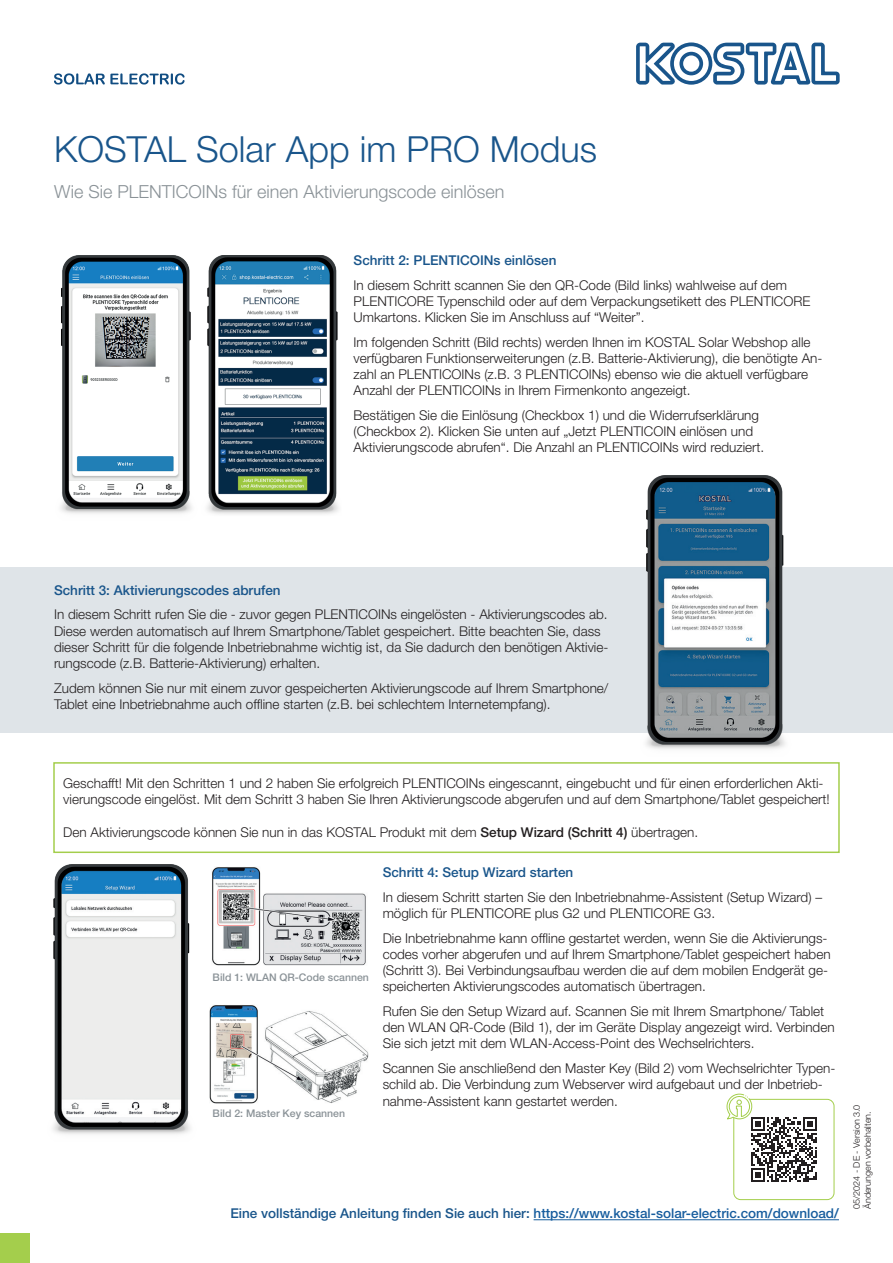
<style>
.page{position:relative;width:893px;height:1263px;background:#fff}
.page>*{position:absolute;margin:0;border:0;box-sizing:border-box;transform-origin:0 0}
.t1{font:300 36px "Helvetica Neue LT Pro";color:#19558b}
.t2{font:300 18px "Helvetica Neue LT Pro";color:#8a9297}
.t3{font:300 13.5px/16.2px "Helvetica Neue LT Pro";color:#231f20}
.t4{font:500 13.5px "Helvetica Neue LT Std";color:#175d9e}
.t5{font:500 13.5px "Helvetica Neue LT Pro";color:#19558b}
.t6{font:500 10.5px "Helvetica Neue LT Pro";color:#8a9297}
.t7{font:300 9px/10.8px "Helvetica Neue LT Std";color:#231f20}
.s1{font-weight:500}
.s2{color:#19558b}
</style>
<div class="page">
<svg style="left:636px;top:42px;width:204px;height:43px"></svg>
<svg style="left:54px;top:73px;width:131px;height:12px"></svg>
<div style="left:0;top:1233px;width:30px;height:30px;background:#a4ce4c"></div>
<div style="left:0;top:567px;width:893px;height:166px;background:#dfe4e8"></div>
<img style="left:646px;top:476px;width:139px;height:273px">
<img style="left:60px;top:255px;width:279px;height:259px">
<img style="left:53px;top:864px;width:137px;height:270px">
<img style="left:212px;top:867px;width:154px;height:99px">
<img style="left:209px;top:1005px;width:160px;height:98px">
<hr style="left:534px;top:1219px;width:305px;height:1px;background:#175d9e">
<div style="left:53px;top:762px;width:787px;height:91px;border:2px solid #a4ce4c"></div>
<div style="left:733px;top:1099px;width:101px;height:101px;border:1px solid #a4ce4c;border-radius:7px"></div>
<svg style="left:727px;top:1094px;width:89px;height:88px"></svg>
<h1 class="t1" style="left:54px;top:127px;width:545px">KOSTAL Solar App im PRO Modus</h1>
<h2 class="t2" style="left:54px;top:180px;width:452px">Wie Sie PLENTICOINs für einen Aktivierungscode einlösen</h2>
<p class="t5" style="left:354px;top:252px;width:204px">Schritt 2: PLENTICOINs einlösen</p>
<p class="t3" style="left:354px;top:276px;width:458px">In diesem Schritt scannen Sie den QR-Code (Bild links) wahlweise auf dem<br>PLENTICORE Typenschild oder auf dem Verpackungsetikett des PLENTICORE<br>Umkartons. Klicken Sie im Anschluss auf “Weiter”.</p>
<p class="t3" style="left:354px;top:333px;width:470px">Im folgenden Schritt (Bild rechts) werden Ihnen im KOSTAL Solar Webshop alle verfügbaren Funktionserweiterungen (z.B. Batterie-Aktivierung), die benötigte An&shy;zahl an PLENTICOINs (z.B. 3 PLENTICOINs) ebenso wie die aktuell verfügbare Anzahl der PLENTICOINs in Ihrem Firmenkonto angezeigt.</p>
<p class="t3" style="left:354px;top:407px;width:412px">Bestätigen Sie die Einlösung (Checkbox 1) und die Widerrufserklärung (Checkbox 2). Klicken Sie unten auf „Jetzt PLENTICOIN einlösen und<br>Aktivierungscode abrufen“. Die Anzahl an PLENTICOINs wird reduziert.</p>
<p class="t5" style="left:54px;top:582px;width:228px">Schritt 3: Aktivierungscodes abrufen</p>
<p class="t3" style="left:54px;top:606px;width:556px">In diesem Schritt rufen Sie die - zuvor gegen PLENTICOINs eingelösten - Aktivierungscodes ab.<br>Diese werden automatisch auf Ihrem Smartphone/Tablet gespeichert. Bitte beachten Sie, dass dieser Schritt für die folgende Inbetriebnahme wichtig ist, da Sie dadurch den benötigen Aktivie&shy;rungscode (z.B. Batterie-Aktivierung) erhalten.</p>
<p class="t3" style="left:54px;top:680px;width:556px">Zudem können Sie nur mit einem zuvor gespeicherten Aktivierungscode auf Ihrem Smartphone/<br>Tablet eine Inbetriebnahme auch offline starten (z.B. bei schlechtem Internetempfang).</p>
<p class="t3" style="left:63px;top:775px;width:768px">Geschafft! Mit den Schritten 1 und 2 haben Sie erfolgreich PLENTICOINs eingescannt, eingebucht und für einen erforderlichen Akti&shy;vierungscode eingelöst. Mit dem Schritt 3 haben Sie Ihren Aktivierungscode abgerufen und auf dem Smartphone/Tablet gespeichert!</p>
<p class="t3" style="left:63px;top:823px;width:636px">Den Aktivierungscode können Sie nun in das KOSTAL Produkt mit dem <span class="s1">Setup Wizard (Schritt 4)</span> übertragen.</p>
<p class="t5" style="left:383px;top:864px;width:192px">Schritt 4: Setup Wizard starten</p>
<p class="t3" style="left:383px;top:889px;width:441px">In diesem Schritt starten Sie den Inbetriebnahme-Assistent (Setup Wizard) – möglich für PLENTICORE plus G2 und PLENTICORE G3.</p>
<p class="t3" style="left:383px;top:929px;width:449px">Die Inbetriebnahme kann offline gestartet werden, wenn Sie die Aktivierungs&shy;codes vorher abgerufen und auf Ihrem Smartphone/Tablet gespeichert haben (Schritt 3). Bei Verbindungsaufbau werden die auf dem mobilen Endgerät ge&shy;speicherten Aktivierungscodes automatisch übertragen.</p>
<p class="t3" style="left:383px;top:1003px;width:453px">Rufen Sie den Setup Wizard auf. Scannen Sie mit Ihrem Smartphone/ Tablet den WLAN QR-Code (Bild 1), der im Geräte Display angezeigt wird. Verbinden<br>Sie sich jetzt mit dem WLAN-Access-Point des Wechselrichters.</p>
<p class="t3" style="left:383px;top:1060px;width:454px">Scannen Sie anschließend den Master Key (Bild 2) vom Wechselrichter Typen&shy;schild ab. Die Verbindung zum Webserver wird aufgebaut und der Inbetrieb&shy;nahme-Assistent kann gestartet werden.</p>
<p class="t6" style="left:213px;top:971px;width:158px">Bild 1: WLAN QR-Code scannen</p>
<p class="t6" style="left:213px;top:1107px;width:134px">Bild 2: Master Key scannen</p>
<p class="t4" style="left:230px;top:1205px;width:610px"><span class="s2">Eine vollständige Anleitung finden Sie auch hier:</span> https://www.kostal-solar-electric.com/download/</p>
<p class="t7" style="left:851px;top:1209px;width:106px;rotate:-90deg">05/2024 - DE - Version 3.0<br>Änderungen vorbehalten.</p>
</div>
